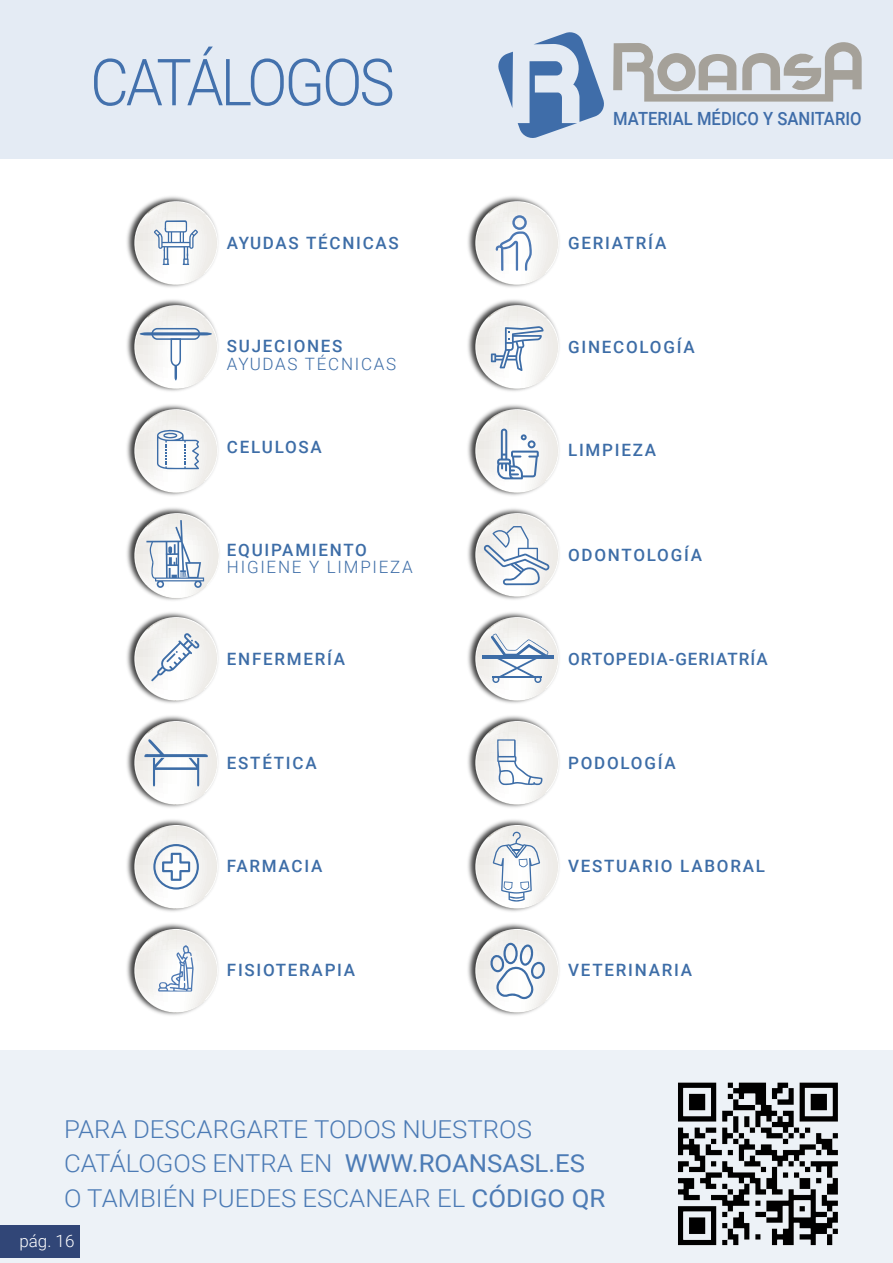
<style>
.page{position:relative;width:893px;height:1263px;background:#fff}
.page>*{position:absolute;margin:0;border:0;box-sizing:border-box;transform-origin:0 0}
.t1{font:300 64.95px "Roboto";letter-spacing:-.05em;color:#4c7bb5;scale:.91 1}
.t2{font:300 24.6px/34.3px "Roboto";color:#4c7bb5;scale:1.05 1}
.t3{font:500 18.15px "Roboto";color:#3f6da9;scale:.92 1}
.t4{font:500 16.95px "Roboto";letter-spacing:.1em;color:#3d6da7}
.t5{font:300 16.95px "Roboto";letter-spacing:.1em;color:#3d6da7}
.t6{font:500 16.95px "Roboto";letter-spacing:.06em;color:#3d6da7}
.t7{font:300 16.95px "Roboto";color:#fff}
.s1{font-weight:400}
</style>
<div class="page">
<img style="left:0;top:0;width:893px;height:1263px">
<svg style="left:497px;top:32px;width:107px;height:106px;background:#a5bbd7"></svg>
<svg style="left:613px;top:42px;width:249px;height:60px;background:#c6c8c9"></svg>
<div style="left:0;top:1225px;width:79px;height:32px;background:#314677"></div>
<h1 class="t1" style="left:90px;top:37px;width:336px">CATÁLOGOS</h1>
<p class="t3" style="left:613px;top:105px;width:271px">MATERIAL MÉDICO Y SANITARIO</p>
<p class="t4" style="left:227px;top:231px;width:173px">AYUDAS TÉCNICAS</p>
<p class="t4" style="left:568px;top:231px;width:100px">GERIATRÍA</p>
<p class="t4" style="left:227px;top:334px;width:117px">SUJECIONES</p>
<p class="t5" style="left:227px;top:352px;width:171px">AYUDAS TÉCNICAS</p>
<p class="t4" style="left:568px;top:335px;width:128px">GINECOLOGÍA</p>
<p class="t4" style="left:227px;top:435px;width:96px">CELULOSA</p>
<p class="t4" style="left:568px;top:438px;width:89px">LIMPIEZA</p>
<p class="t4" style="left:227px;top:538px;width:141px">EQUIPAMIENTO</p>
<p class="t5" style="left:227px;top:555px;width:187px">HIGIENE Y LIMPIEZA</p>
<p class="t4" style="left:568px;top:543px;width:135px">ODONTOLOGÍA</p>
<p class="t4" style="left:227px;top:647px;width:120px">ENFERMERÍA</p>
<p class="t6" style="left:568px;top:647px;width:201px">ORTOPEDIA-GERIATRÍA</p>
<p class="t4" style="left:227px;top:751px;width:91px">ESTÉTICA</p>
<p class="t4" style="left:227px;top:854px;width:97px">FARMACIA</p>
<p class="t4" style="left:568px;top:751px;width:109px">PODOLOGÍA</p>
<p class="t4" style="left:568px;top:854px;width:198px">VESTUARIO LABORAL</p>
<p class="t4" style="left:227px;top:958px;width:130px">FISIOTERAPIA</p>
<p class="t4" style="left:568px;top:958px;width:125px">VETERINARIA</p>
<h2 class="t2" style="left:64px;top:1111px;width:517px">PARA DESCARGARTE TODOS NUESTROS<br>CATÁLOGOS ENTRA EN <span class="s1">WWW.ROANSASL.ES<br></span>O TAMBIÉN PUEDES ESCANEAR EL <span class="s1">CÓDIGO QR</span></h2>
<p class="t7" style="left:19px;top:1229px;width:57px">pág. 16</p>
</div>
